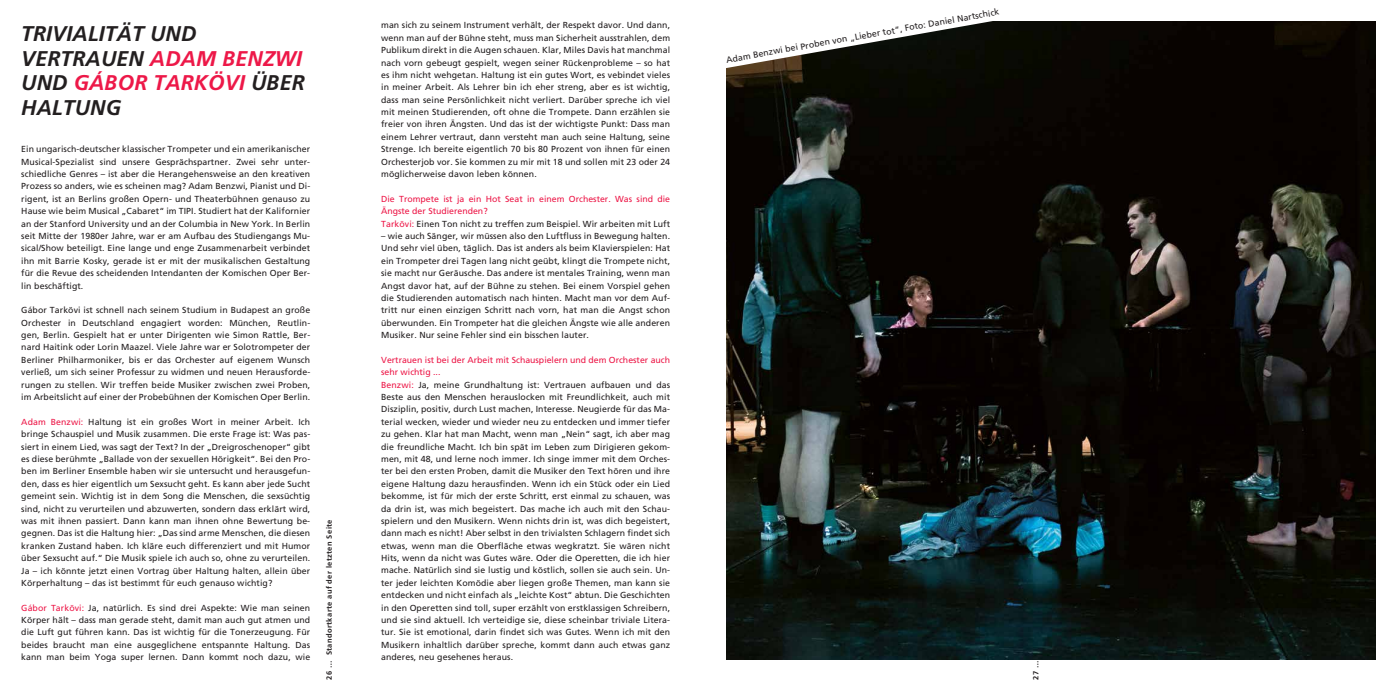
<style>
.page{position:relative;width:1397px;height:699px;background:#fff}
.page>*{position:absolute;margin:0;border:0;box-sizing:border-box;transform-origin:0 0}
.t1{font:italic 700 21.25px/24.8px "Frutiger";letter-spacing:.005em;color:#231f20}
.t2{font:8.75px/12.4px "Frutiger";letter-spacing:.01em;color:#231f20;text-align:justify}
.t3{font:8.75px/12.4px "Frutiger";color:#ed1848}
.t4{font:700 7.5px "Frutiger";letter-spacing:.05em;color:#231f20}
.s1{color:#ed1848}
.s2{color:#231f20}
</style>
<div class="page">
<img style="left:726px;top:21px;width:649px;height:638px">
<svg style="left:726px;top:21px;width:346px;height:48px"></svg>
<h1 class="t1" style="left:21px;top:21px;width:285px">TRIVIALITÄT UND<br>VERTRAUEN <span class="s1">ADAM BENZWI<br></span>UND <span class="s1">GÁBOR TARKÖVI</span> ÜBER<br>HALTUNG</h1>
<p class="t2" style="left:21px;top:143px;width:290px">Ein ungarisch-deutscher klassischer Trompeter und ein amerikanischer Musical-Spezialist sind unsere Gesprächspartner. Zwei sehr unter&shy;schiedliche Genres – ist aber die Herangehensweise an den kreativen Prozess so anders, wie es scheinen mag? Adam Benzwi, Pianist und Di&shy;rigent, ist an Berlins großen Opern- und Theaterbühnen genauso zu Hause wie beim Musical „Cabaret“ im TIPI. Studiert hat der Kalifornier an der Stanford University und an der Columbia in New York. In Berlin seit Mitte der 1980er Jahre, war er am Aufbau des Studiengangs Mu&shy;sical/Show beteiligt. Eine lange und enge Zusammenarbeit verbindet ihn mit Barrie Kosky, gerade ist er mit der musikalischen Gestaltung für die Revue des scheidenden Intendanten der Komischen Oper Ber&shy;lin beschäftigt.</p>
<p class="t2" style="left:21px;top:304px;width:290px">Gábor Tarkövi ist schnell nach seinem Studium in Budapest an große Orchester in Deutschland engagiert worden: München, Reutlin&shy;gen, Berlin. Gespielt hat er unter Dirigenten wie Simon Rattle, Ber&shy;nard Haitink oder Lorin Maazel. Viele Jahre war er Solotrompeter der Berliner Philharmoniker, bis er das Orchester auf eigenem Wunsch verließ, um sich seiner Professur zu widmen und neuen Herausforde&shy;rungen zu stellen. Wir treffen beide Musiker zwischen zwei Proben, im Arbeitslicht auf einer der Probebühnen der Komischen Oper Berlin.</p>
<p class="t2" style="left:21px;top:415px;width:290px"><span class="s1">Adam Benzwi:</span> Haltung ist ein großes Wort in meiner Arbeit. Ich bringe Schauspiel und Musik zusammen. Die erste Frage ist: Was pas&shy;siert in einem Lied, was sagt der Text? In der „Dreigroschenoper“ gibt es diese berühmte „Ballade von der sexuellen Hörigkeit“. Bei den Pro&shy;ben im Berliner Ensemble haben wir sie untersucht und herausgefun&shy;den, dass es hier eigentlich um Sexsucht geht. Es kann aber jede Sucht gemeint sein. Wichtig ist in dem Song die Menschen, die sexsüchtig sind, nicht zu verurteilen und abzuwerten, sondern dass erklärt wird, was mit ihnen passiert. Dann kann man ihnen ohne Bewertung be&shy;gegnen. Das ist die Haltung hier: „Das sind arme Menschen, die diesen kranken Zustand haben. Ich kläre euch differenziert und mit Humor über Sexsucht auf.“ Die Musik spiele ich auch so, ohne zu verurteilen.<br>Ja – ich könnte jetzt einen Vortrag über Haltung halten, allein über Körperhaltung – das ist bestimmt für euch genauso wichtig?</p>
<p class="t2" style="left:21px;top:601px;width:290px"><span class="s1">Gábor Tarkövi:</span> Ja, natürlich. Es sind drei Aspekte: Wie man seinen Körper hält – dass man gerade steht, damit man auch gut atmen und die Luft gut führen kann. Das ist wichtig für die Tonerzeugung. Für beides braucht man eine ausgeglichene entspannte Haltung. Das kann man beim Yoga super lernen. Dann kommt noch dazu, wie</p>
<p class="t4" style="left:325px;top:679px;width:162px;rotate:-90deg">26 … Standortkarte auf der letzten Seite</p>
<p class="t2" style="left:381px;top:19px;width:290px">man sich zu seinem Instrument verhält, der Respekt davor. Und dann, wenn man auf der Bühne steht, muss man Sicherheit ausstrahlen, dem Publikum direkt in die Augen schauen. Klar, Miles Davis hat manchmal nach vorn gebeugt gespielt, wegen seiner Rückenprobleme – so hat es ihm nicht wehgetan. Haltung ist ein gutes Wort, es vebindet vieles in meiner Arbeit. Als Lehrer bin ich eher streng, aber es ist wichtig, dass man seine Persönlichkeit nicht verliert. Darüber spreche ich viel mit meinen Studierenden, oft ohne die Trompete. Dann erzählen sie freier von ihren Ängsten. Und das ist der wichtigste Punkt: Dass man einem Lehrer vertraut, dann versteht man auch seine Haltung, seine Strenge. Ich bereite eigentlich 70 bis 80 Prozent von ihnen für einen Orchesterjob vor. Sie kommen zu mir mit 18 und sollen mit 23 oder 24 möglicherweise davon leben können.</p>
<p class="t3" style="left:381px;top:192px;width:290px">Die Trompete ist ja ein Hot Seat in einem Orchester. Was sind die<br>Ängste der Studierenden?<br>Tarkövi: <span class="s2">Einen Ton nicht zu treffen zum Beispiel. Wir arbeiten mit Luft</span></p>
<p class="t2" style="left:381px;top:229px;width:290px">– wie auch Sänger, wir müssen also den Luftfluss in Bewegung halten.<br>Und sehr viel üben, täglich. Das ist anders als beim Klavierspielen: Hat ein Trompeter drei Tagen lang nicht geübt, klingt die Trompete nicht, sie macht nur Geräusche. Das andere ist mentales Training, wenn man Angst davor hat, auf der Bühne zu stehen. Bei einem Vorspiel gehen die Studierenden automatisch nach hinten. Macht man vor dem Auf&shy;tritt nur einen einzigen Schritt nach vorn, hat man die Angst schon überwunden. Ein Trompeter hat die gleichen Ängste wie alle anderen Musiker. Nur seine Fehler sind ein bisschen lauter.</p>
<p class="t2" style="left:381px;top:353px;width:290px;text-align:left"><span class="s1">Vertrauen ist bei der Arbeit mit Schauspielern und dem Orchester auch sehr wichtig ...<br>Benzwi:</span> Ja, meine Grundhaltung ist: Vertrauen aufbauen und das Beste aus den Menschen herauslocken mit Freundlichkeit, auch mit Disziplin, positiv, durch Lust machen, Interesse. Neugierde für das Ma&shy;terial wecken, wieder und wieder neu zu entdecken und immer tiefer zu gehen. Klar hat man Macht, wenn man „Nein“ sagt, ich aber mag die freundliche Macht. Ich bin spät im Leben zum Dirigieren gekom&shy;men, mit 48, und lerne noch immer. Ich singe immer mit dem Orches&shy;ter bei den ersten Proben, damit die Musiker den Text hören und ihre eigene Haltung dazu herausfinden. Wenn ich ein Stück oder ein Lied bekomme, ist für mich der erste Schritt, erst einmal zu schauen, was da drin ist, was mich begeistert. Das mache ich auch mit den Schau&shy;spielern und den Musikern. Wenn nichts drin ist, was dich begeistert, dann mach es nicht! Aber selbst in den trivialsten Schlagern findet sich etwas, wenn man die Oberfläche etwas wegkratzt. Sie wären nicht Hits, wenn da nicht was Gutes wäre. Oder die Operetten, die ich hier mache. Natürlich sind sie lustig und köstlich, sollen sie auch sein. Un&shy;ter jeder leichten Komödie aber liegen große Themen, man kann sie entdecken und nicht einfach als „leichte Kost“ abtun. Die Geschichten in den Operetten sind toll, super erzählt von erstklassigen Schreibern, und sie sind aktuell. Ich verteidige sie, diese scheinbar triviale Litera&shy;tur. Sie ist emotional, darin findet sich was Gutes. Wenn ich mit den Musikern inhaltlich darüber spreche, kommt dann auch etwas ganz anderes, neu gesehenes heraus.</p>
<p class="t2" style="left:725px;top:54px;width:278px;rotate:-10deg">Adam Benzwi bei Proben von „Lieber tot“, Foto: Daniel Nartschick</p>
</div>
